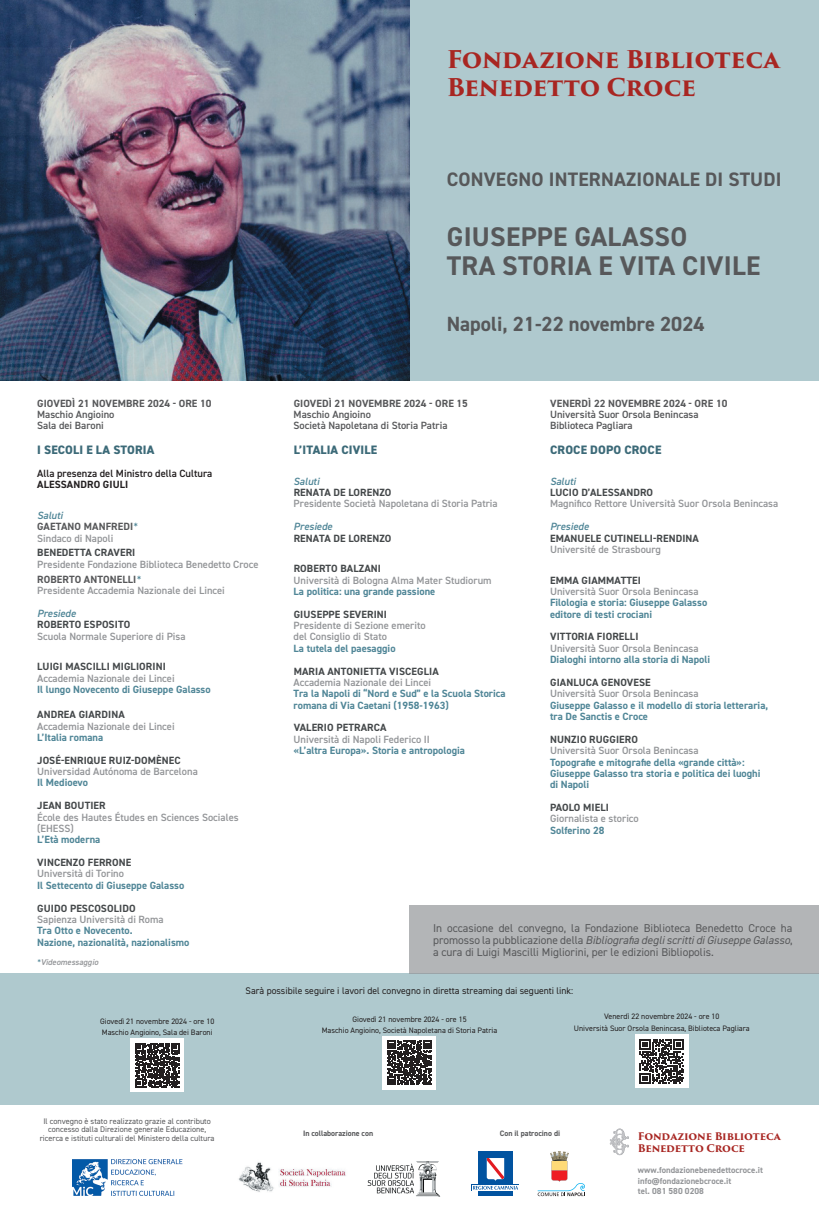
<style>
.page{position:relative;width:819px;height:1208px;background:#fff}
.page>*{position:absolute;margin:0;border:0;box-sizing:border-box;transform-origin:0 0}
.t1{font:700 27.04px/29.2px "DIN2014";letter-spacing:.01em;color:#57585a}
.t2{font:700 23.89px/28.6px "Trajan Pro 3";letter-spacing:-.02em;color:#a82622}
.t3{font:700 20.56px "DIN2014";color:#57585a}
.t4{font:700 19.51px "DIN2014";letter-spacing:.01em;color:#57585a}
.t5{font:800 12.25px "DIN2014";letter-spacing:.01em;color:#3c6a78}
.t6{font:11.38px/12.2px "DIN2014";color:#57585a;text-align:justify}
.t7{font:600 10.5px/11.4px "DIN2014";color:#939598}
.t8{font:700 10.5px/11.4px "DIN2014";color:#508697}
.t9{font:700 10.5px "DIN2014";letter-spacing:.01em;color:#44484a}
.t10{font:600 10.5px/11.4px "DIN2014";color:#57585a}
.t11{font:700 10.5px/11.4px "DIN2014";letter-spacing:.01em;color:#57585a}
.t12{font:italic 600 10.5px "DIN2014";color:#508697}
.t13{font:600 10.5px "DIN2014";color:#231f20}
.t14{font:700 10.5px "DIN2014";letter-spacing:.01em;color:#231f20}
.t15{font:700 10.24px/12.2px "Trajan Pro 3";letter-spacing:-.02em;color:#a82622}
.t16{font:9.62px "DIN2014";color:#231f20}
.t17{font:700 8.75px/10.5px "DIN2014";color:#939598}
.t18{font:italic 600 8.4px "DIN2014";color:#939598}
.t19{font:8.14px/8.8px "DIN2014";color:#57585a;text-align:center}
.t20{font:7.88px/10.9px "DIN2014";color:#231f20;text-align:center}
.t21{font:700 7.88px "DIN2014";color:#57585a}
.s1{font-weight:600;font-style:italic;color:#508697}
.s2{font-weight:400;font-style:italic;color:#508697}
.s3{font-weight:600;color:#939598}
.s4{font-weight:700;color:#57585a}
.s5{font-weight:400;color:#508697}
.s6{font-style:italic}
</style>
<div class="page">
<div style="left:409px;top:0;width:410px;height:381px;background:#afc9ce"></div>
<div style="left:0;top:973px;width:819px;height:132px;background:#afc9ce"></div>
<div style="left:130px;top:1038px;width:54px;height:54px;background:#fff"></div>
<svg style="left:135px;top:1043px;width:44px;height:44px"></svg>
<div style="left:382px;top:1036px;width:54px;height:53px;background:#fff"></div>
<svg style="left:387px;top:1041px;width:44px;height:44px"></svg>
<div style="left:635px;top:1034px;width:53px;height:54px;background:#fff"></div>
<svg style="left:639px;top:1039px;width:45px;height:44px"></svg>
<svg style="left:537px;top:1160px;width:48px;height:36px"></svg>
<img style="left:550px;top:1151px;width:18px;height:9px">
<img style="left:72px;top:1160px;width:110px;height:35px">
<div style="left:478px;top:1151px;width:35px;height:44px;background:#0153a0"></div>
<div style="left:472px;top:1185px;width:46px;height:6px;background:#fff"></div>
<svg style="left:473px;top:1158px;width:45px;height:32px"></svg>
<img style="left:238px;top:1162px;width:108px;height:30px">
<svg style="left:609px;top:1129px;width:20px;height:26px"></svg>
<img style="left:367px;top:1163px;width:47px;height:30px">
<img style="left:416px;top:1161px;width:24px;height:35px">
<img style="left:0;top:0;width:409px;height:381px">
<div style="left:409px;top:905px;width:410px;height:68px;background:#b3b5b7"></div>
<h2 class="t2" style="left:446px;top:45px;width:335px">Fondazione Biblioteca<br>Benedetto Croce</h2>
<h3 class="t4" style="left:447px;top:166px;width:336px">CONVEGNO INTERNAZIONALE DI STUDI</h3>
<h1 class="t1" style="left:447px;top:222px;width:315px">GIUSEPPE GALASSO<br>TRA STORIA E VITA CIVILE</h1>
<p class="t11" style="left:37px;top:397px;width:176px">GIOVEDÌ 21 NOVEMBRE 2024 - ORE 10</p>
<p class="t10" style="left:37px;top:408px;width:79px">Maschio Angioino<br>Sala dei Baroni</p>
<p class="t5" style="left:37px;top:442px;width:119px">I SECOLI E LA STORIA</p>
<p class="t13" style="left:37px;top:466px;width:177px">Alla presenza del Ministro della Cultura</p>
<p class="t14" style="left:37px;top:478px;width:93px">ALESSANDRO GIULI</p>
<p class="t11" style="left:37px;top:509px;width:102px"><span class="s1">Saluti<br></span>GAETANO MANFREDI<span class="s2">*<br></span><span class="s3">Sindaco di Napoli</span></p>
<p class="t9" style="left:37px;top:546px;width:100px">BENEDETTA CRAVERI</p>
<p class="t7" style="left:37px;top:556px;width:223px;line-height:14.9px">Presidente Fondazione Biblioteca Benedetto Croce<br><span class="s4">ROBERTO ANTONELLI</span><span class="s2">*</span></p>
<p class="t7" style="left:37px;top:584px;width:189px">Presidente Accademia Nazionale dei Lincei</p>
<p class="t12" style="left:37px;top:606px;width:40px">Presiede</p>
<p class="t9" style="left:37px;top:618px;width:94px">ROBERTO ESPOSITO</p>
<p class="t7" style="left:37px;top:630px;width:150px">Scuola Normale Superiore di Pisa</p>
<p class="t9" style="left:37px;top:660px;width:130px">LUIGI MASCILLI MIGLIORINI</p>
<p class="t7" style="left:37px;top:672px;width:139px">Accademia Nazionale dei Lincei</p>
<p class="t8" style="left:37px;top:683px;width:175px">Il lungo Novecento di Giuseppe Galasso</p>
<p class="t9" style="left:37px;top:708px;width:89px">ANDREA GIARDINA</p>
<p class="t7" style="left:37px;top:720px;width:139px">Accademia Nazionale dei Lincei</p>
<p class="t8" style="left:37px;top:731px;width:67px">L’Italia romana</p>
<p class="t9" style="left:37px;top:753px;width:145px">JOSÉ-ENRIQUE RUIZ-DOMÈNEC</p>
<p class="t7" style="left:37px;top:765px;width:162px">Universidad Autónoma de Barcelona</p>
<p class="t8" style="left:37px;top:777px;width:52px">Il Medioevo</p>
<p class="t9" style="left:37px;top:799px;width:70px">JEAN BOUTIER</p>
<p class="t7" style="left:37px;top:811px;width:203px">École des Hautes Études en Sciences Sociales (EHESS)</p>
<p class="t8" style="left:37px;top:834px;width:65px">L’Età moderna</p>
<p class="t9" style="left:37px;top:855px;width:96px">VINCENZO FERRONE</p>
<p class="t7" style="left:37px;top:868px;width:88px">Università di Torino</p>
<p class="t8" style="left:37px;top:879px;width:149px">Il Settecento di Giuseppe Galasso</p>
<p class="t9" style="left:37px;top:901px;width:100px">GUIDO PESCOSOLIDO</p>
<p class="t7" style="left:37px;top:913px;width:128px">Sapienza Università di Roma</p>
<p class="t8" style="left:37px;top:925px;width:154px">Tra Otto e Novecento.<br>Nazione, nazionalità, nazionalismo</p>
<p class="t18" style="left:37px;top:956px;width:63px"><span class="s5">*</span>Videomessaggio</p>
<h3 class="t3" style="left:446px;top:310px;width:259px">Napoli, 21-22 novembre 2024</h3>
<p class="t11" style="left:294px;top:397px;width:176px">GIOVEDÌ 21 NOVEMBRE 2024 - ORE 15</p>
<p class="t10" style="left:293px;top:408px;width:155px">Maschio Angioino<br>Società Napoletana di Storia Patria</p>
<p class="t5" style="left:294px;top:442px;width:85px">L’ITALIA CIVILE</p>
<p class="t12" style="left:293px;top:474px;width:27px">Saluti</p>
<p class="t9" style="left:294px;top:485px;width:99px">RENATA DE LORENZO</p>
<p class="t7" style="left:293px;top:498px;width:205px">Presidente Società Napoletana di Storia Patria</p>
<p class="t12" style="left:293px;top:520px;width:40px">Presiede</p>
<p class="t9" style="left:294px;top:531px;width:99px">RENATA DE LORENZO</p>
<p class="t9" style="left:294px;top:562px;width:89px">ROBERTO BALZANI</p>
<p class="t7" style="left:293px;top:574px;width:199px">Università di Bologna Alma Mater Studiorum</p>
<p class="t8" style="left:293px;top:585px;width:143px">La politica: una grande passione</p>
<p class="t9" style="left:294px;top:607px;width:95px">GIUSEPPE SEVERINI</p>
<p class="t7" style="left:293px;top:619px;width:133px">Presidente di Sezione emerito del Consiglio di Stato</p>
<p class="t8" style="left:293px;top:642px;width:103px">La tutela del paesaggio</p>
<p class="t9" style="left:294px;top:664px;width:146px">MARIA ANTONIETTA VISCEGLIA</p>
<p class="t7" style="left:293px;top:676px;width:139px">Accademia Nazionale dei Lincei</p>
<p class="t8" style="left:293px;top:688px;width:213px">Tra la Napoli di “Nord e Sud” e la Scuola Storica romana di Via Caetani (1958-1963)</p>
<p class="t9" style="left:294px;top:721px;width:94px">VALERIO PETRARCA</p>
<p class="t7" style="left:293px;top:733px;width:138px">Università di Napoli Federico II</p>
<p class="t8" style="left:293px;top:745px;width:173px">«L’altra Europa». Storia e antropologia</p>
<p class="t11" style="left:550px;top:397px;width:179px">VENERDÌ 22 NOVEMBRE 2024 - ORE 10</p>
<p class="t10" style="left:550px;top:408px;width:150px">Università Suor Orsola Benincasa<br>Biblioteca Pagliara</p>
<p class="t5" style="left:550px;top:442px;width:113px">CROCE DOPO CROCE</p>
<p class="t12" style="left:550px;top:474px;width:27px">Saluti</p>
<p class="t9" style="left:550px;top:485px;width:104px">LUCIO D’ALESSANDRO</p>
<p class="t7" style="left:550px;top:498px;width:230px">Magnifico Rettore Università Suor Orsola Benincasa</p>
<p class="t12" style="left:550px;top:520px;width:40px">Presiede</p>
<p class="t9" style="left:550px;top:531px;width:150px">EMANUELE CUTINELLI-RENDINA</p>
<p class="t7" style="left:550px;top:543px;width:112px">Université de Strasbourg</p>
<p class="t9" style="left:550px;top:573px;width:92px">EMMA GIAMMATTEI</p>
<p class="t7" style="left:550px;top:585px;width:150px">Università Suor Orsola Benincasa</p>
<p class="t8" style="left:550px;top:597px;width:159px">Filologia e storia: Giuseppe Galasso editore di testi crociani</p>
<p class="t9" style="left:550px;top:630px;width:90px">VITTORIA FIORELLI</p>
<p class="t7" style="left:550px;top:642px;width:150px">Università Suor Orsola Benincasa</p>
<p class="t8" style="left:550px;top:654px;width:161px">Dialoghi intorno alla storia di Napoli</p>
<p class="t9" style="left:550px;top:675px;width:102px">GIANLUCA GENOVESE</p>
<p class="t7" style="left:550px;top:688px;width:150px">Università Suor Orsola Benincasa</p>
<p class="t8" style="left:550px;top:699px;width:219px">Giuseppe Galasso e il modello di storia letteraria, tra De Sanctis e Croce</p>
<p class="t9" style="left:550px;top:732px;width:89px">NUNZIO RUGGIERO</p>
<p class="t7" style="left:550px;top:745px;width:150px">Università Suor Orsola Benincasa</p>
<p class="t8" style="left:550px;top:756px;width:212px">Topografie e mitografie della «grande città»:<br>Giuseppe Galasso tra storia e politica dei luoghi di Napoli</p>
<p class="t9" style="left:550px;top:800px;width:60px">PAOLO MIELI</p>
<p class="t7" style="left:550px;top:813px;width:90px">Giornalista e storico</p>
<p class="t8" style="left:550px;top:824px;width:56px">Solferino 28</p>
<p class="t6" style="left:433px;top:922px;width:361px">In occasione del convegno, la Fondazione Biblioteca Benedetto Croce ha promosso la pubblicazione della <span class="s6">Bibliografia degli scritti di Giuseppe Galasso</span>, a cura di Luigi Mascilli Migliorini, per le edizioni Bibliopolis.</p>
<p class="t16" style="left:245px;top:984px;width:329px">Sarà possibile seguire i lavori del convegno in diretta streaming dai seguenti link:</p>
<p class="t20" style="left:100px;top:1016px;width:116px;text-align:left">Giovedì 21 novembre 2024 - ore 10<br>Maschio Angioino, Sala dei Baroni</p>
<p class="t20" style="left:321px;top:1013px;width:177px">Giovedì 21 novembre 2024 - ore 15<br>Maschio Angioino, Società Napoletana di Storia Patria</p>
<p class="t20" style="left:574px;top:1010px;width:177px;line-height:12.1px">Venerdì 22 novembre 2024 - ore 10<br>Università Suor Orsola Benincasa, Biblioteca Pagliara</p>
<p class="t19" style="left:40px;top:1116px;width:176px">Il convegno è stato realizzato grazie al contributo concesso dalla Direzione generale Educazione, ricerca e istituti culturali del Ministero della cultura</p>
<p class="t21" style="left:303px;top:1128px;width:72px">In collaborazione con</p>
<p class="t21" style="left:499px;top:1128px;width:62px">Con il patrocino di</p>
<p class="t15" style="left:638px;top:1130px;width:144px">Fondazione Biblioteca<br>Benedetto Croce</p>
<p class="t17" style="left:638px;top:1165px;width:126px">www.fondazionebenedettocroce.it info@fondazionebcroce.it<br>tel. 081 580 0208</p>
</div>
